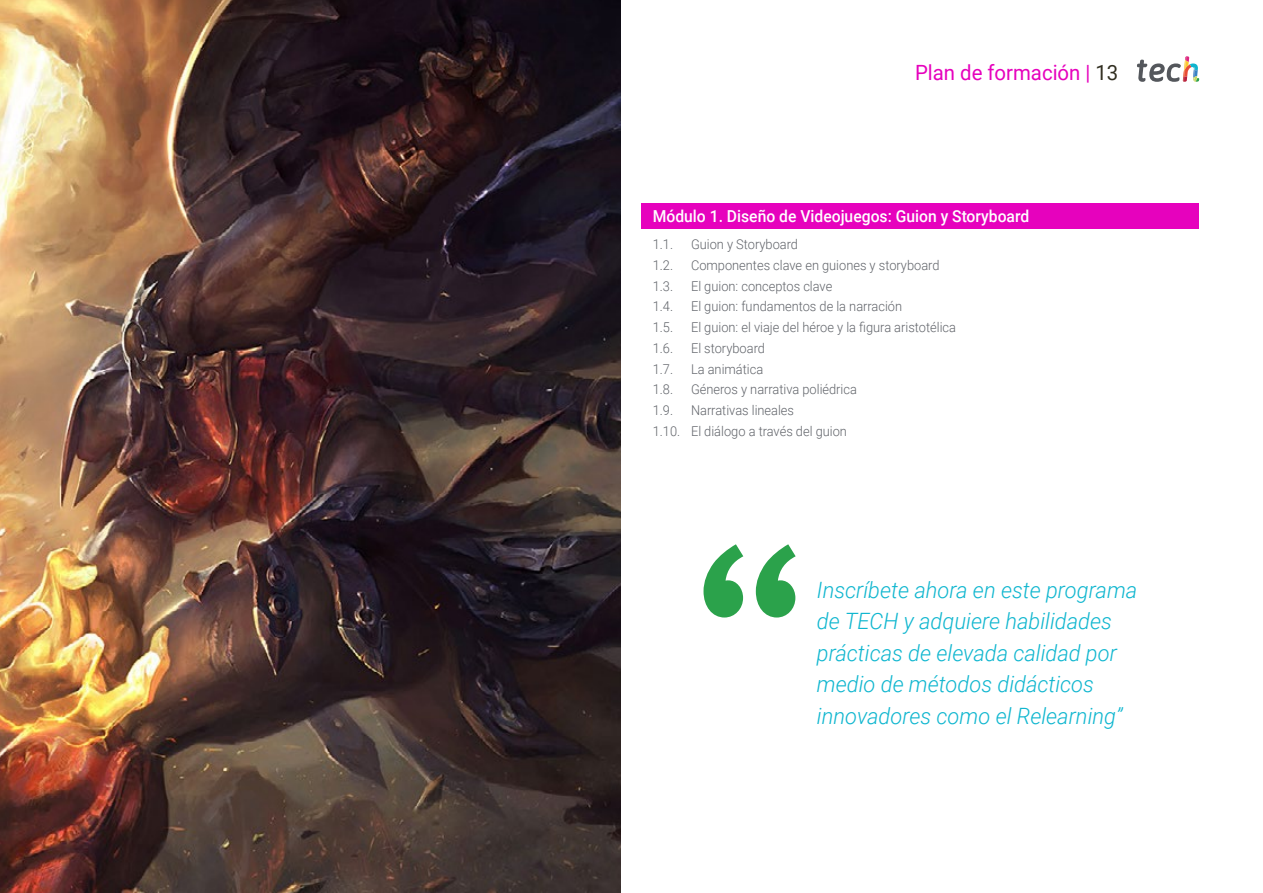
<style>
.page{position:relative;width:1263px;height:893px;background:#fff}
.page>*{position:absolute;margin:0;border:0;box-sizing:border-box;transform-origin:0 0}
.t1{font:italic 300 22.5px/31.5px "Roboto";color:#0fb6cf}
.t2{font:21px "Roboto";color:#e602bd}
.t3{font:500 16.5px "Roboto";color:#fff;scale:.95 1}
.t4{font:300 13.5px/20.7px "Roboto";color:#61646a;scale:.95 1}
.s1{color:#312e20}
</style>
<div class="page">
<img style="left:0;top:0;width:621px;height:893px">
<div style="left:642px;top:203px;width:557px;height:25px;background:#e602bd"></div>
<svg style="left:1137px;top:56px;width:62px;height:26px"></svg>
<svg style="left:703px;top:544px;width:93px;height:73px"></svg>
<h2 class="t2" style="left:915px;top:57px;width:205px">Plan de formación | <span class="s1">13</span></h2>
<p class="t3" style="left:653px;top:205px;width:398px">Módulo 1. Diseño de Videojuegos: Guion y Storyboard</p>
<p class="t4" style="left:653px;top:233px;width:23px">1.1.</p>
<p class="t4" style="left:691px;top:233px;width:114px">Guion y Storyboard</p>
<p class="t4" style="left:653px;top:254px;width:23px">1.2.</p>
<p class="t4" style="left:691px;top:254px;width:263px">Componentes clave en guiones y storyboard</p>
<p class="t4" style="left:653px;top:275px;width:23px">1.3.</p>
<p class="t4" style="left:691px;top:275px;width:150px">El guion: conceptos clave</p>
<p class="t4" style="left:653px;top:296px;width:23px">1.4.</p>
<p class="t4" style="left:691px;top:296px;width:224px">El guion: fundamentos de la narración</p>
<p class="t4" style="left:653px;top:316px;width:23px">1.5.</p>
<p class="t4" style="left:691px;top:316px;width:280px">El guion: el viaje del héroe y la figura aristotélica</p>
<p class="t4" style="left:653px;top:337px;width:23px">1.6.</p>
<p class="t4" style="left:691px;top:337px;width:79px">El storyboard</p>
<p class="t4" style="left:653px;top:358px;width:23px">1.7.</p>
<p class="t4" style="left:691px;top:358px;width:78px">La animática</p>
<p class="t4" style="left:653px;top:379px;width:23px">1.8.</p>
<p class="t4" style="left:691px;top:379px;width:176px">Géneros y narrativa poliédrica</p>
<p class="t4" style="left:653px;top:399px;width:23px">1.9.</p>
<p class="t4" style="left:653px;top:399px;width:206px;text-indent:38px">Narrativas lineales<br>1.10. El diálogo a través del guion</p>
<h1 class="t1" style="left:817px;top:573px;width:322px">Inscríbete ahora en este programa de TECH y adquiere habilidades prácticas de elevada calidad por medio de métodos didácticos innovadores como el Relearning”</h1>
</div>
